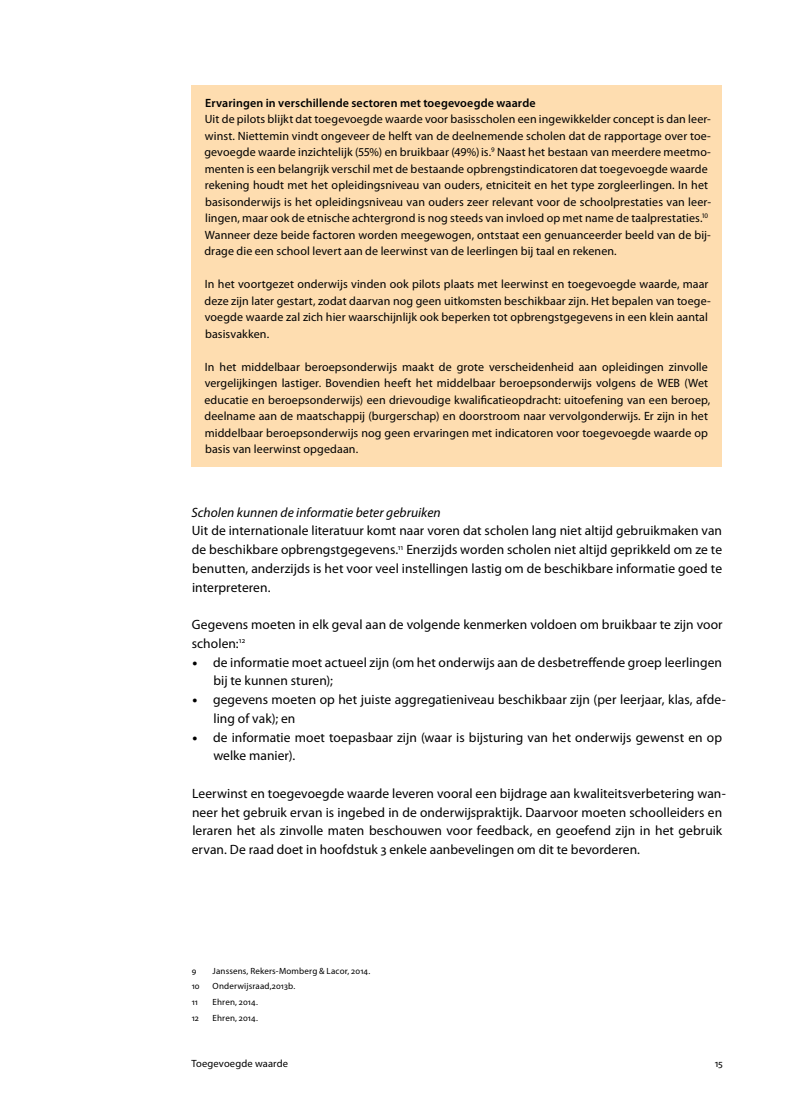
<style>
.page{position:relative;width:808px;height:1106px;background:#fff}
.page>*{position:absolute;margin:0;border:0;box-sizing:border-box;transform-origin:0 0}
.t1{font:13.5px/18.8px "Myriad Pro";letter-spacing:.005em;color:#000}
.t2{font:italic 13.5px "Myriad Pro";letter-spacing:.005em;color:#000}
.t3{font:12px/16.5px "Myriad Pro";letter-spacing:.01em;color:#000}
.t4{font:600 12px "Myriad Pro";letter-spacing:.01em;color:#000}
.t5{font:10.5px "Myriad Pro";letter-spacing:.015em;color:#000}
.t6{font:9px "Myriad Pro";letter-spacing:.015em;color:#000}
.s1{font-weight:900}
</style>
<div class="page">
<div style="left:191px;top:85px;width:530px;height:381px;background:#feddb0"></div>
<p class="t4" style="left:205px;top:95px;width:332px">Ervaringen in verschillende sectoren met toegevoegde waarde</p>
<p class="t3" style="left:204px;top:111px;width:508px">Uit de pilots blijkt dat toegevoegde waarde voor basisscholen een ingewikkelder concept is dan leer&shy;winst. Niettemin vindt ongeveer de helft van de deelnemende scholen dat de rapportage over toe&shy;gevoegde waarde inzichtelijk (55%) en bruikbaar (49%)is.<sup>9</sup> Naast het bestaan van meerdere meetmo&shy;menten is een belangrijk verschil met de bestaande opbrengstindicatoren dat toegevoegde waarde rekening houdt met het opleidingsniveau van ouders, etniciteit en het type zorgleerlingen. In het basisonderwijs is het opleidingsniveau van ouders zeer relevant voor de schoolprestaties van leer&shy;lingen, maar ook de etnische achtergrond is nog steeds van invloed op met name de taalprestaties.<sup>10<br></sup>Wanneer deze beide factoren worden meegewogen, ontstaat een genuanceerder beeld van de bij&shy;drage die een school levert aan de leerwinst van de leerlingen bij taal en rekenen.</p>
<p class="t3" style="left:204px;top:276px;width:508px">In het voortgezet onderwijs vinden ook pilots plaats met leerwinst en toegevoegde waarde, maar deze zijn later gestart, zodat daarvan nog geen uitkomsten beschikbaar zijn. Het bepalen van toege&shy;voegde waarde zal zich hier waarschijnlijk ook beperken tot opbrengstgegevens in een klein aantal basisvakken.</p>
<p class="t3" style="left:204px;top:358px;width:507px">In het middelbaar beroepsonderwijs maakt de grote verscheidenheid aan opleidingen zinvolle vergelijkingen lastiger. Bovendien heeft het middelbaar beroepsonderwijs volgens de WEB (Wet educatie en beroepsonderwijs) een drievoudige kwalificatieopdracht: uitoefening van een beroep, deelname aan de maatschappij (burgerschap) en doorstroom naar vervolgonderwijs. Er zijn in het middelbaar beroepsonderwijs nog geen ervaringen met indicatoren voor toegevoegde waarde op basis van leerwinst opgedaan.</p>
<p class="t2" style="left:191px;top:503px;width:251px">Scholen kunnen de informatie beter gebruiken</p>
<p class="t1" style="left:192px;top:521px;width:532px;text-align:justify">Uit de internationale literatuur komt naar voren dat scholen lang niet altijd gebruikmaken van de beschikbare opbrengstgegevens.<sup>11</sup> Enerzijds worden scholen niet altijd geprikkeld om ze te benutten, anderzijds is het voor veel instellingen lastig om de beschikbare informatie goed te interpreteren.</p>
<p class="t1" style="left:192px;top:615px;width:532px">Gegevens moeten in elk geval aan de volgende kenmerken voldoen om bruikbaar te zijn voor scholen:<sup>12</sup></p>
<p class="t1" style="left:213px;top:652px;width:510px;text-indent:-21px"><span class="s1">•</span> de informatie moet actueel zijn (om het onderwijs aan de desbetreffende groep leerlingen bij te kunnen sturen);</p>
<p class="t1" style="left:214px;top:690px;width:514px;text-indent:-21px"><span class="s1">•</span> gegevens moeten op het juiste aggregatieniveau beschikbaar zijn (per leerjaar, klas, afde&shy;ling of vak); en</p>
<p class="t1" style="left:213px;top:727px;width:510px;text-indent:-21px"><span class="s1">•</span> de informatie moet toepasbaar zijn (waar is bijsturing van het onderwijs gewenst en op welke manier).</p>
<p class="t1" style="left:192px;top:783px;width:535px">Leerwinst en toegevoegde waarde leveren vooral een bijdrage aan kwaliteitsverbetering wan&shy;neer het gebruik ervan is ingebed in de onderwijspraktijk. Daarvoor moeten schoolleiders en leraren het als zinvolle maten beschouwen voor feedback, en geoefend zijn in het gebruik ervan. De raad doet in hoofdstuk 3 enkele aanbevelingen om dit te bevorderen.</p>
<p class="t6" style="left:192px;top:965px;width:6px">9</p>
<p class="t6" style="left:213px;top:965px;width:159px">Janssens, Rekers-Momberg &amp; Lacor, 2014.</p>
<p class="t6" style="left:192px;top:980px;width:10px">10</p>
<p class="t6" style="left:213px;top:980px;width:84px">Onderwijsraad,2013b.</p>
<p class="t6" style="left:192px;top:996px;width:8px">11</p>
<p class="t6" style="left:213px;top:996px;width:47px">Ehren, 2014.</p>
<p class="t6" style="left:192px;top:1012px;width:9px">12</p>
<p class="t6" style="left:213px;top:1012px;width:47px">Ehren, 2014.</p>
<p class="t5" style="left:191px;top:1057px;width:98px">Toegevoegde waarde</p>
<p class="t5" style="left:715px;top:1057px;width:10px">15</p>
</div>
